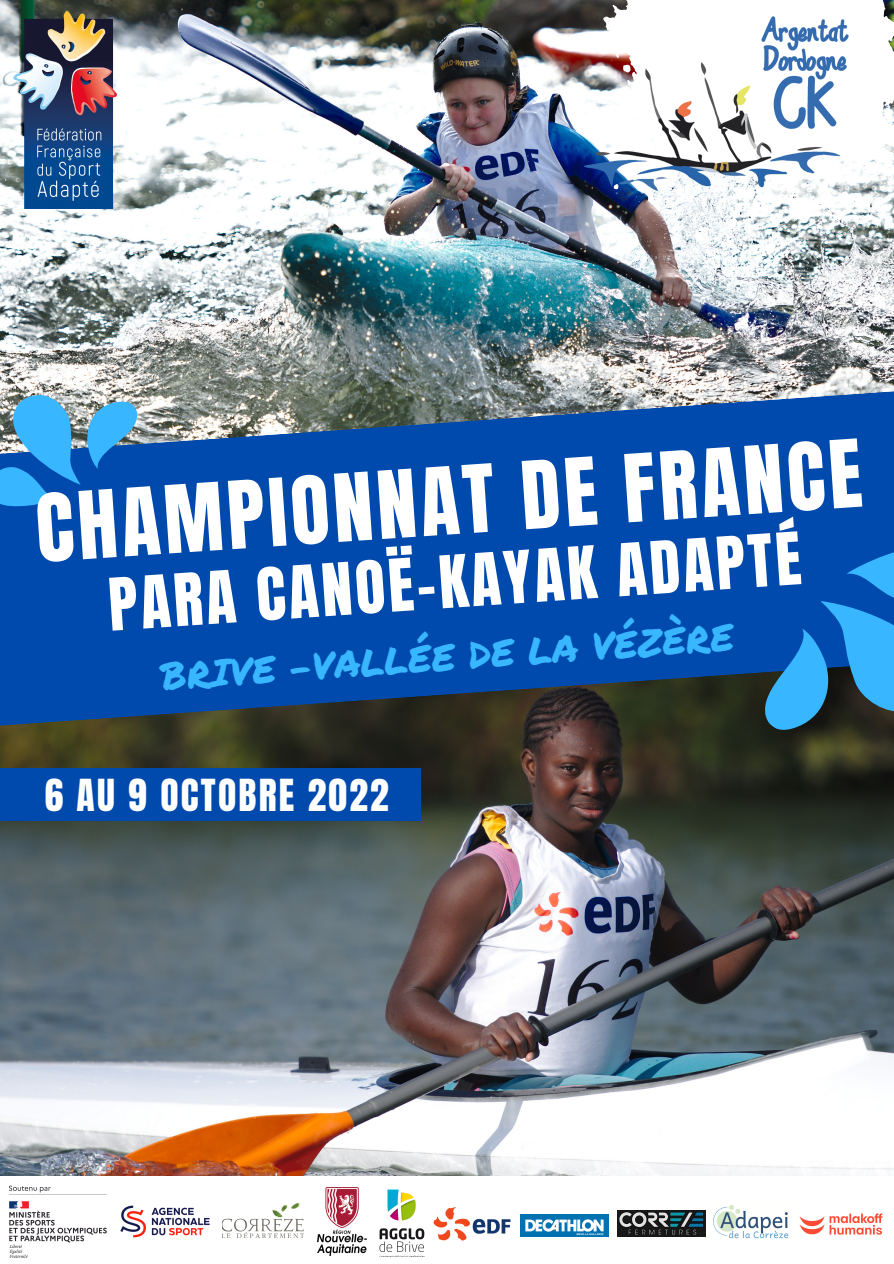
<style>
.page{position:relative;width:894px;height:1264px;background:#fff}
.page>*{position:absolute;margin:0;border:0;box-sizing:border-box;transform-origin:0 0}
.t1{font:79.65px "Anton";color:#fff}
.t2{font:61.65px "Anton";color:#fff}
.t3{font:37.5px "Permanent Marker";color:#38b6ff}
.t4{font:37.5px "Anton";letter-spacing:.06em;color:#fff}
</style>
<div class="page">
<img style="left:0;top:0;width:893px;height:389px">
<img style="left:0;top:728px;width:893px;height:447px">
<svg style="left:0;top:389px;width:893px;height:339px;background:#0f4d9d"></svg>
<div style="left:0;top:768px;width:420px;height:53px;background:#004aad"></div>
<svg style="left:0;top:377px;width:151px;height:156px;background:#4286c5"></svg>
<svg style="left:742px;top:514px;width:151px;height:237px;background:#165da0"></svg>
<img style="left:317px;top:1187px;width:50px;height:68px">
<img style="left:380px;top:1189px;width:45px;height:67px">
<img style="left:433px;top:1207px;width:77px;height:33px">
<img style="left:520px;top:1214px;width:88px;height:22px">
<img style="left:617px;top:1210px;width:88px;height:26px">
<img style="left:799px;top:1213px;width:84px;height:22px">
<img style="left:713px;top:1205px;width:76px;height:34px">
<svg style="left:603px;top:0;width:290px;height:196px"></svg>
<svg style="left:727px;top:218px;width:9px;height:11px"></svg>
<svg style="left:760px;top:205px;width:8px;height:8px"></svg>
<svg style="left:765px;top:232px;width:11px;height:23px"></svg>
<svg style="left:885px;top:224px;width:3px;height:4px"></svg>
<svg style="left:789px;top:201px;width:59px;height:20px"></svg>
<img style="left:584px;top:11px;width:301px;height:190px">
<img style="left:13px;top:11px;width:104px;height:197px">
<img style="left:222px;top:1203px;width:81px;height:34px">
<img style="left:120px;top:1205px;width:90px;height:33px">
<img style="left:9px;top:1185px;width:98px;height:73px">
<h1 class="t1" style="left:32px;top:472px;width:828px;rotate:-4deg">CHAMPIONNAT DE FRANCE</h1>
<h2 class="t2" style="left:105px;top:561px;width:695px;rotate:-4deg">PARA CANOË-KAYAK ADAPTÉ</h2>
<p class="t3" style="left:159px;top:649px;width:575px;rotate:-4deg">BRIVE -VALLÉE DE LA VÉZÈRE</p>
<p class="t4" style="left:45px;top:768px;width:345px">6 AU 9 OCTOBRE 2022</p>
</div>
